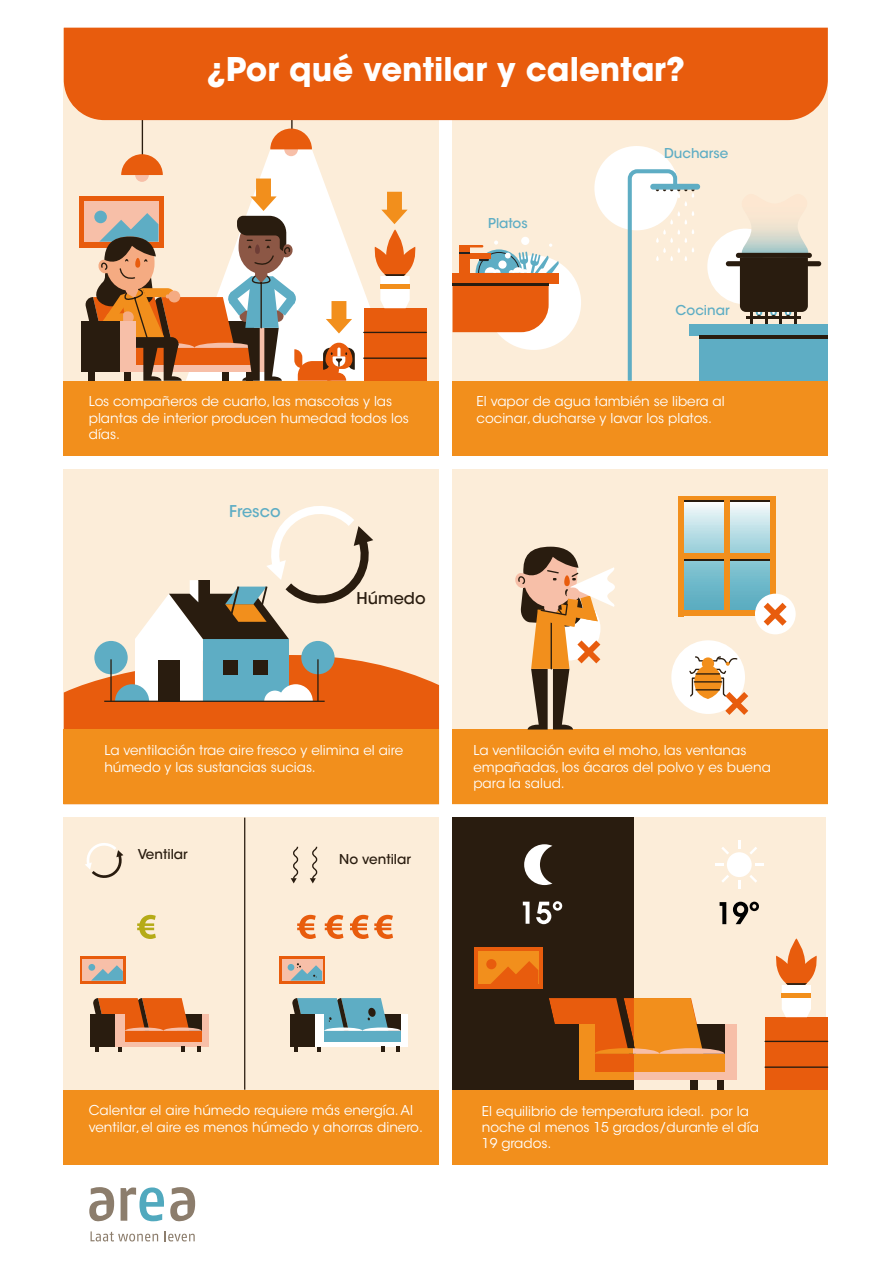
<style>
.page{position:relative;width:893px;height:1263px;background:#fff}
.page>*{position:absolute;margin:0;border:0;box-sizing:border-box;transform-origin:0 0}
.t1{font:700 32.4px "ITC Avant Garde Std";color:#fff}
.t2{font:500 16.2px "ITC Avant Garde Std";color:#5eadc4}
.t3{font:500 16.2px "ITC Avant Garde Std";color:#291c0f}
.t4{font:13.5px/16.2px "ITC Avant Garde Std";color:#fff}
.t5{font:500 13.5px "ITC Avant Garde Std";color:#5eadc4}
.t6{font:500 13.5px "ITC Avant Garde Std";color:#291c0f}
</style>
<div class="page">
<div style="left:64px;top:28px;width:375px;height:427px;background:#fcedd9"></div>
<div style="left:453px;top:28px;width:375px;height:427px;background:#fcedd9"></div>
<div style="left:64px;top:469px;width:375px;height:335px;background:#fcedd9"></div>
<div style="left:453px;top:469px;width:375px;height:335px;background:#fcedd9"></div>
<div style="left:64px;top:818px;width:375px;height:335px;background:#fcedd9"></div>
<div style="left:466px;top:818px;width:360px;height:335px;background:#fcedd9"></div>
<svg style="left:684px;top:502px;width:86px;height:109px;background:#9cced8"></svg>
<div style="left:684px;top:496px;width:86px;height:5px;background:#f28f1c"></div>
<div style="left:684px;top:553px;width:86px;height:6px;background:#f28f1c"></div>
<hr style="left:684px;top:559px;width:86px;height:2px;background:#291c0f">
<hr style="left:684px;top:500px;width:86px;height:2px;background:#291c0f">
<div style="left:770px;top:496px;width:6px;height:120px;background:#f28f1c"></div>
<div style="left:678px;top:496px;width:6px;height:120px;background:#f28f1c"></div>
<div style="left:724px;top:501px;width:6px;height:110px;background:#f28f1c"></div>
<div style="left:684px;top:611px;width:86px;height:5px;background:#f28f1c"></div>
<div style="left:453px;top:729px;width:375px;height:75px;background:#f28f1c"></div>
<div style="left:755px;top:594px;width:41px;height:40px;background:#fff;border-radius:50%"></div>
<div style="left:671px;top:640px;width:74px;height:74px;background:#fff;border-radius:50%"></div>
<div style="left:453px;top:381px;width:375px;height:74px;background:#f28f1c"></div>
<div style="left:453px;top:818px;width:181px;height:272px;background:#291c0f"></div>
<div style="left:707px;top:229px;width:76px;height:75px;background:#fff;border-radius:50%"></div>
<div style="left:486px;top:255px;width:95px;height:95px;background:#fff;border-radius:50%"></div>
<svg style="left:64px;top:661px;width:375px;height:68px;background:#ea6c24"></svg>
<div style="left:79px;top:196px;width:85px;height:51px;background:linear-gradient(to bottom,#e85c0d,#e85c0d)"></div>
<hr style="left:291px;top:109px;width:2px;height:37px;background:#291c0f">
<hr style="left:142px;top:109px;width:1px;height:47px;background:#291c0f">
<div style="left:81px;top:321px;width:39px;height:51px;background:#291c0f"></div>
<svg style="left:85px;top:129px;width:342px;height:252px"></svg>
<div style="left:94px;top:641px;width:34px;height:33px;background:#5eadc4;border-radius:50%"></div>
<hr style="left:110px;top:659px;width:2px;height:42px;background:#291c0f">
<hr style="left:104px;top:701px;width:221px;height:1px;background:#291c0f">
<div style="left:64px;top:381px;width:375px;height:74px;background:#f28f1c"></div>
<div style="left:64px;top:1090px;width:375px;height:74px;background:#f28f1c"></div>
<div style="left:453px;top:1090px;width:375px;height:74px;background:#f28f1c"></div>
<div style="left:64px;top:729px;width:375px;height:75px;background:#f28f1c"></div>
<svg style="left:137px;top:915px;width:19px;height:24px"></svg>
<svg style="left:325px;top:915px;width:18px;height:24px"></svg>
<svg style="left:297px;top:915px;width:19px;height:24px"></svg>
<svg style="left:350px;top:915px;width:43px;height:24px"></svg>
<svg style="left:85px;top:843px;width:38px;height:35px"></svg>
<svg style="left:115px;top:506px;width:258px;height:195px"></svg>
<svg style="left:726px;top:224px;width:95px;height:100px"></svg>
<div style="left:594px;top:146px;width:85px;height:84px;background:#fff;border-radius:50%"></div>
<div style="left:650px;top:184px;width:50px;height:6px;background:#5eadc4;border-radius:3px"></div>
<svg style="left:627px;top:167px;width:68px;height:214px"></svg>
<div style="left:324px;top:1041px;width:77px;height:5px;background:#fff"></div>
<div style="left:393px;top:1014px;width:15px;height:32px;background:#fff"></div>
<div style="left:324px;top:1031px;width:77px;height:10px;background:#5eadc4"></div>
<svg style="left:294px;top:1046px;width:4px;height:6px"></svg>
<svg style="left:317px;top:1046px;width:4px;height:6px"></svg>
<svg style="left:381px;top:1046px;width:4px;height:6px"></svg>
<svg style="left:396px;top:1046px;width:4px;height:6px"></svg>
<div style="left:314px;top:1014px;width:10px;height:32px;background:#fff"></div>
<div style="left:290px;top:1014px;width:24px;height:32px;background:#291c0f"></div>
<div style="left:125px;top:1041px;width:77px;height:5px;background:#f7bfa8"></div>
<div style="left:194px;top:1014px;width:15px;height:32px;background:#f7bfa8"></div>
<div style="left:125px;top:1031px;width:77px;height:10px;background:#e85c0d"></div>
<svg style="left:93px;top:998px;width:109px;height:33px;background:#cf692d"></svg>
<svg style="left:95px;top:1046px;width:4px;height:6px"></svg>
<svg style="left:118px;top:1046px;width:4px;height:6px"></svg>
<svg style="left:181px;top:1046px;width:4px;height:6px"></svg>
<svg style="left:197px;top:1046px;width:4px;height:6px"></svg>
<div style="left:115px;top:1014px;width:10px;height:32px;background:#f7bfa8"></div>
<div style="left:90px;top:1014px;width:25px;height:32px;background:#291c0f"></div>
<div style="left:595px;top:1072px;width:130px;height:8px;background:#f28f1c"></div>
<div style="left:712px;top:1024px;width:25px;height:56px;background:#f7bfa8"></div>
<div style="left:595px;top:1054px;width:130px;height:18px;background:#e85c0d"></div>
<div style="left:717px;top:1080px;width:7px;height:10px;background:#291c0f"></div>
<div style="left:578px;top:1024px;width:17px;height:56px;background:#f28f1c"></div>
<hr style="left:244px;top:818px;width:1px;height:272px;background:#291c0f">
<svg style="left:291px;top:846px;width:8px;height:37px"></svg>
<svg style="left:310px;top:846px;width:8px;height:37px"></svg>
<svg style="left:292px;top:998px;width:109px;height:33px"></svg>
<svg style="left:524px;top:844px;width:28px;height:41px"></svg>
<div style="left:727px;top:852px;width:25px;height:25px;background:#fff;border-radius:50%"></div>
<svg style="left:738px;top:840px;width:2px;height:9px"></svg>
<svg style="left:721px;top:847px;width:8px;height:7px"></svg>
<svg style="left:715px;top:863px;width:9px;height:3px"></svg>
<svg style="left:722px;top:875px;width:7px;height:7px"></svg>
<svg style="left:738px;top:880px;width:2px;height:9px"></svg>
<svg style="left:750px;top:875px;width:7px;height:8px"></svg>
<svg style="left:755px;top:863px;width:8px;height:3px"></svg>
<svg style="left:750px;top:847px;width:7px;height:7px"></svg>
<div style="left:80px;top:956px;width:46px;height:27px;background:#e85c0d"></div>
<div style="left:83px;top:959px;width:40px;height:22px;background:#f7bfa8"></div>
<svg style="left:88px;top:964px;width:7px;height:7px"></svg>
<svg style="left:91px;top:965px;width:32px;height:16px"></svg>
<div style="left:474px;top:947px;width:68px;height:42px;background:#e85c0d"></div>
<div style="left:478px;top:952px;width:60px;height:32px;background:#f28f1c"></div>
<div style="left:486px;top:959px;width:10px;height:10px;background:#e85c0d;border-radius:50%"></div>
<svg style="left:490px;top:961px;width:48px;height:23px"></svg>
<div style="left:279px;top:956px;width:46px;height:27px;background:#e85c0d"></div>
<div style="left:282px;top:959px;width:40px;height:22px;background:#f7bfa8"></div>
<div style="left:288px;top:964px;width:6px;height:7px;background:#5eadc4;border-radius:50%"></div>
<svg style="left:290px;top:963px;width:32px;height:18px"></svg>
<svg style="left:689px;top:656px;width:59px;height:59px"></svg>
<svg style="left:764px;top:603px;width:23px;height:23px"></svg>
<svg style="left:515px;top:547px;width:100px;height:182px"></svg>
<div style="left:690px;top:324px;width:138px;height:12px;background:#5eadc4"></div>
<div style="left:699px;top:336px;width:129px;height:45px;background:#5eadc4"></div>
<hr style="left:699px;top:335px;width:129px;height:4px;background:#291c0f">
<hr style="left:380px;top:284px;width:30px;height:4px;background:#f28f1c">
<div style="left:521px;top:237px;width:8px;height:8px;background:#fff;border-radius:50%"></div>
<svg style="left:453px;top:240px;width:106px;height:92px"></svg>
<svg style="left:523px;top:902px;width:6px;height:22px"></svg>
<svg style="left:536px;top:901px;width:26px;height:23px"></svg>
<svg style="left:720px;top:902px;width:6px;height:22px"></svg>
<svg style="left:733px;top:902px;width:26px;height:22px"></svg>
<div style="left:634px;top:1072px;width:90px;height:8px;background:#f7bfa8"></div>
<div style="left:712px;top:1024px;width:24px;height:56px;background:#f7bfa8"></div>
<div style="left:634px;top:1054px;width:90px;height:18px;background:#f28f1c"></div>
<svg style="left:549px;top:998px;width:176px;height:56px"></svg>
<div style="left:690px;top:1080px;width:7px;height:10px;background:#291c0f"></div>
<div style="left:765px;top:1017px;width:63px;height:73px;background:#e85c0d"></div>
<hr style="left:765px;top:1041px;width:63px;height:1px;background:#291c0f">
<hr style="left:765px;top:1066px;width:63px;height:2px;background:#291c0f">
<svg style="left:776px;top:938px;width:41px;height:79px"></svg>
<hr style="left:782px;top:993px;width:29px;height:4px;background:#f28f1c">
<div style="left:64px;top:28px;width:764px;height:92px;background:#e85c0d"></div>
<svg style="left:121px;top:1187px;width:43px;height:34px"></svg>
<svg style="left:89px;top:1187px;width:25px;height:35px"></svg>
<svg style="left:170px;top:1187px;width:25px;height:35px"></svg>
<svg style="left:91px;top:1231px;width:67px;height:10px"></svg>
<svg style="left:165px;top:1231px;width:30px;height:10px"></svg>
<h1 class="t1" style="left:207px;top:48px;width:480px">¿Por qué ventilar y calentar?</h1>
<p class="t5" style="left:488px;top:215px;width:41px">Platos</p>
<p class="t5" style="left:664px;top:145px;width:66px">Ducharse</p>
<p class="t5" style="left:676px;top:302px;width:56px">Cocinar</p>
<p class="t4" style="left:89px;top:394px;width:322px">Los compañeros de cuarto, las mascotas y las plantas de interior producen humedad todos los días.</p>
<p class="t4" style="left:477px;top:394px;width:250px">El vapor de agua también se libera al cocinar, ducharse y lavar los platos.</p>
<p class="t2" style="left:229px;top:501px;width:53px">Fresco</p>
<p class="t3" style="left:357px;top:588px;width:70px">Húmedo</p>
<p class="t4" style="left:104px;top:742px;width:300px">La ventilación trae aire fresco y elimina el aire húmedo y las sustancias sucias.</p>
<p class="t6" style="left:138px;top:846px;width:51px">Ventilar</p>
<p class="t6" style="left:339px;top:851px;width:73px">No ventilar</p>
<p class="t4" style="left:473px;top:742px;width:299px">La ventilación evita el moho, las ventanas empañadas, los ácaros del polvo y es buena para la salud.</p>
<p class="t4" style="left:89px;top:1102px;width:336px">Calentar el aire húmedo requiere más energía. Al ventilar, el aire es menos húmedo y ahorras dinero.</p>
<p class="t4" style="left:482px;top:1103px;width:278px">El equilibrio de temperatura ideal. por la noche al menos 15 grados/durante el día<br>19 grados.</p>
</div>
